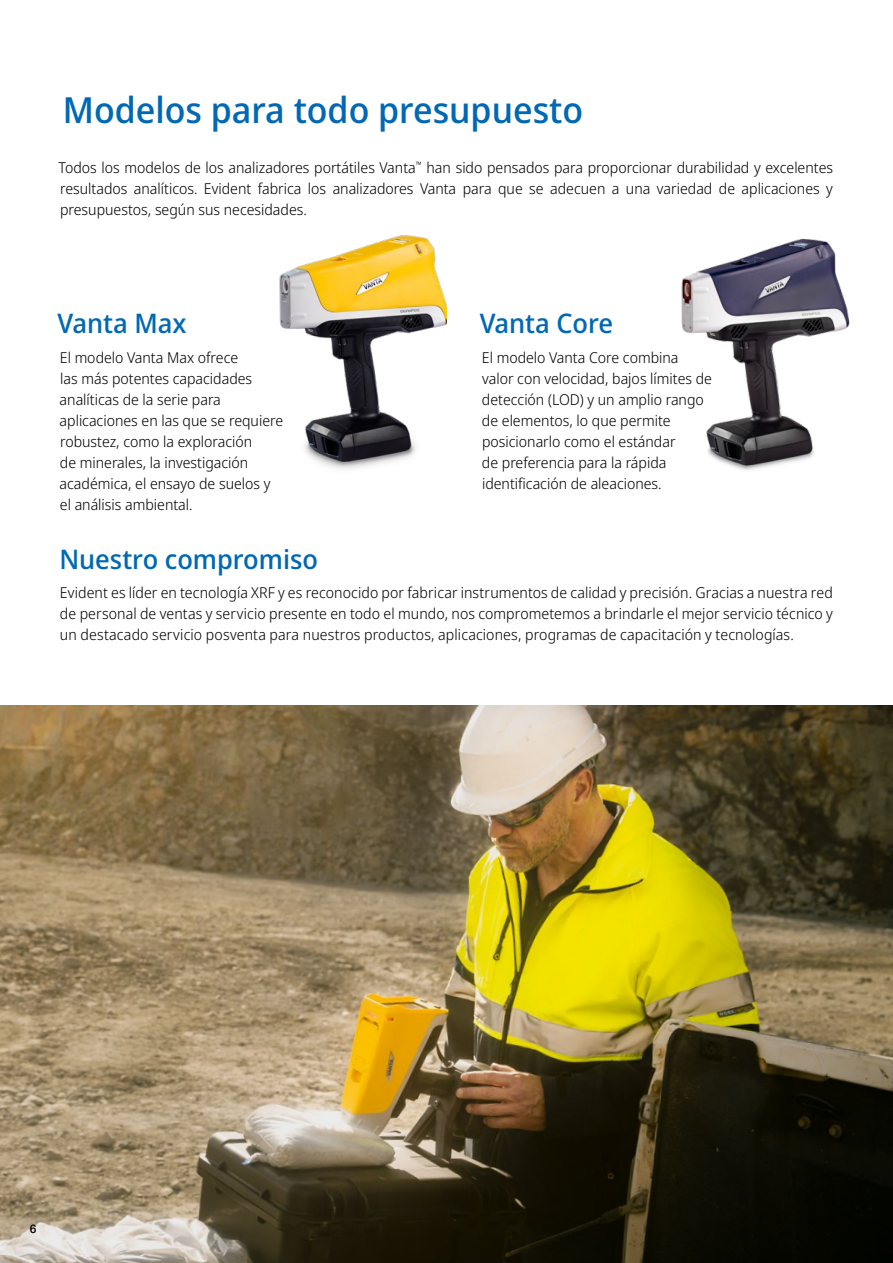
<style>
.page{position:relative;width:893px;height:1263px;background:#fff}
.page>*{position:absolute;margin:0;border:0;box-sizing:border-box;transform-origin:0 0}
.Title_24{font:500 36px "Noto Sans Display";color:#0068b4}
.Subtitle_18{font:500 27px "Noto Sans Display";color:#0068b4}
.Text{font:300 15px/21px "Noto Sans Display";color:#000;text-align:justify}
.t1{font:500 12px "Helvetica Neue LTW1 G";color:#000}
</style>
<div class="page">
<img style="left:279px;top:235px;width:167px;height:234px">
<img style="left:681px;top:238px;width:169px;height:232px">
<img style="left:0;top:706px;width:893px;height:557px">
<p class="Title_24" style="left:63px;top:85px;width:522px">Modelos para todo presupuesto</p>
<p class="Text" style="left:59px;top:158px;width:776px">Todos los modelos de los analizadores portátiles Vanta<sup>™</sup> han sido pensados para proporcionar durabilidad y excelentes resultados analíticos. Evident fabrica los analizadores Vanta para que se adecuen a una variedad de aplicaciones y presupuestos, según sus necesidades.</p>
<p class="Subtitle_18" style="left:58px;top:304px;width:131px">Vanta Max</p>
<p class="Text" style="left:60px;top:347px;width:225px;text-align:left">El modelo Vanta Max ofrece<br>las más potentes capacidades analíticas de la serie para aplicaciones en las que se requiere robustez, como la exploración<br>de minerales, la investigación académica, el ensayo de suelos y el análisis ambiental.</p>
<p class="Subtitle_18" style="left:480px;top:304px;width:135px">Vanta Core</p>
<p class="Text" style="left:482px;top:347px;width:232px;text-align:left">El modelo Vanta Core combina valor con velocidad, bajos límites de detección (LOD) y un amplio rango de elementos, lo que permite posicionarlo como el estándar<br>de preferencia para la rápida identificación de aleaciones.</p>
<p class="Subtitle_18" style="left:59px;top:540px;width:260px">Nuestro compromiso</p>
<p class="Text" style="left:60px;top:582px;width:774px">Evident es líder en tecnología XRF y es reconocido por fabricar instrumentos de calidad y precisión. Gracias a nuestra red de personal de ventas y servicio presente en todo el mundo, nos comprometemos a brindarle el mejor servicio técnico y un destacado servicio posventa para nuestros productos, aplicaciones, programas de capacitación y tecnologías.</p>
<p class="t1" style="left:30px;top:1222px;width:8px">6</p>
</div>
